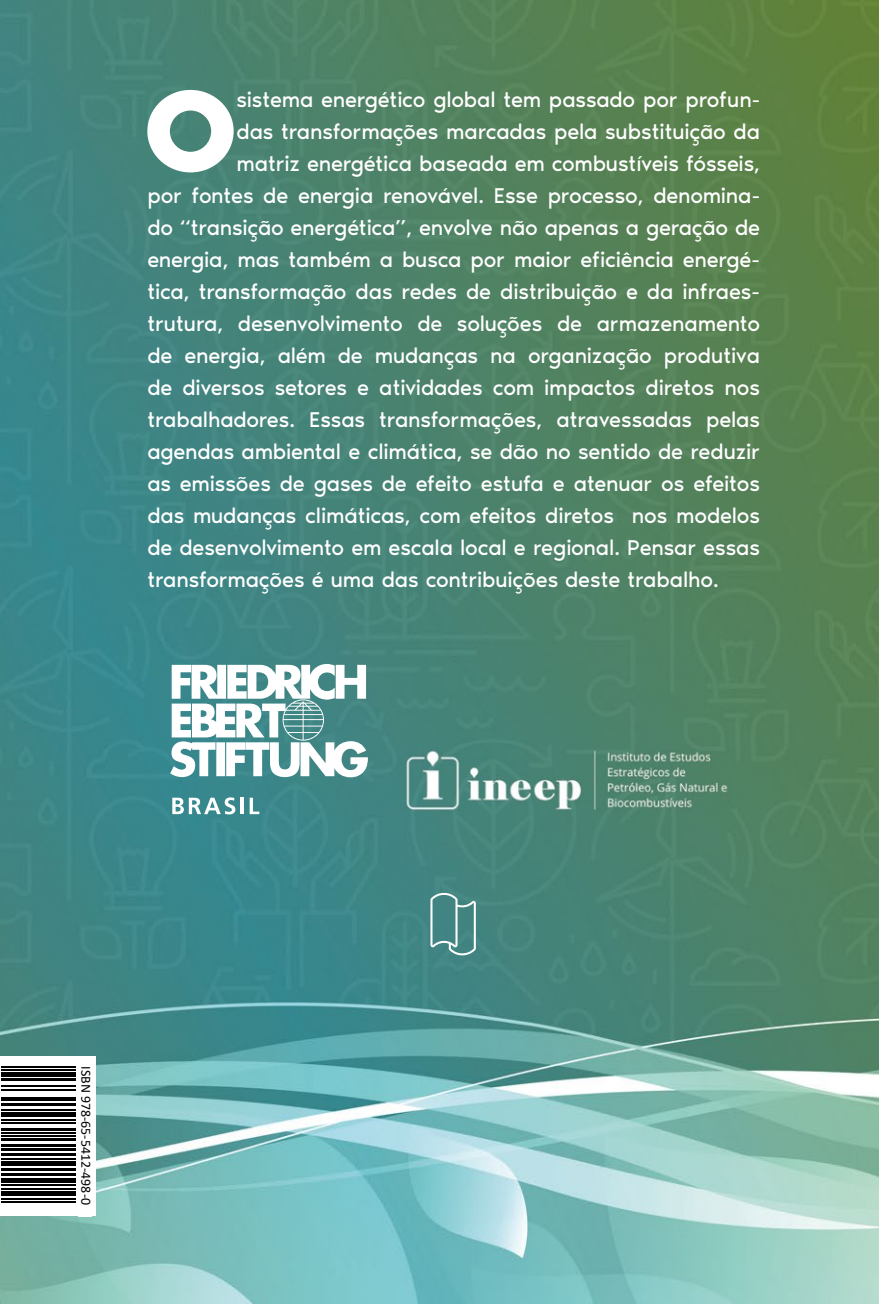
<style>
.page{position:relative;width:879px;height:1304px;background:#fff}
.page>*{position:absolute;margin:0;border:0;box-sizing:border-box;transform-origin:0 0}
.t1{font:700 117.2px "Noir Pro";color:#fff}
.t2{font:22px "Noir Pro";letter-spacing:-.01em;color:#fff}
.t3{font:14px "Calibri";color:#000}
.t4{font:12px "Lucida Sans Std";letter-spacing:-.02em;color:#000}
</style>
<div class="page">
<img style="left:0;top:0;width:879px;height:1304px">
<svg style="left:430px;top:891px;width:46px;height:66px;background:#609896"></svg>
<svg style="left:170px;top:664px;width:198px;height:113px"></svg>
<svg style="left:172px;top:797px;width:63px;height:17px"></svg>
<hr style="left:240px;top:798px;width:4px;height:16px;background:#fff">
<svg style="left:250px;top:798px;width:9px;height:16px"></svg>
<img style="left:393px;top:743px;width:343px;height:73px">
<svg style="left:0;top:1056px;width:95px;height:160px"></svg>
<hr style="left:1px;top:1169px;width:75px;height:2px;background:#000">
<hr style="left:1px;top:1159px;width:75px;height:1px;background:#000">
<div style="left:1px;top:1161px;width:75px;height:5px;background:#000"></div>
<hr style="left:1px;top:1136px;width:75px;height:1px;background:#000">
<hr style="left:1px;top:1138px;width:75px;height:3px;background:#000">
<hr style="left:1px;top:1144px;width:75px;height:3px;background:#000">
<hr style="left:1px;top:1149px;width:75px;height:2px;background:#000">
<hr style="left:1px;top:1153px;width:75px;height:2px;background:#000">
<hr style="left:1px;top:1173px;width:75px;height:3px;background:#000">
<hr style="left:1px;top:1199px;width:75px;height:1px;background:#000">
<hr style="left:1px;top:1202px;width:75px;height:1px;background:#000">
<hr style="left:1px;top:1192px;width:75px;height:4px;background:#000">
<hr style="left:1px;top:1189px;width:75px;height:1px;background:#000">
<hr style="left:1px;top:1184px;width:75px;height:2px;background:#000">
<hr style="left:1px;top:1179px;width:75px;height:4px;background:#000">
<hr style="left:1px;top:1133px;width:75px;height:1px;background:#000">
<hr style="left:1px;top:1085px;width:75px;height:2px;background:#000">
<hr style="left:1px;top:1097px;width:75px;height:1px;background:#000">
<hr style="left:1px;top:1090px;width:75px;height:1px;background:#000">
<div style="left:1px;top:1072px;width:75px;height:5px;background:#000"></div>
<hr style="left:1px;top:1067px;width:75px;height:1px;background:#000">
<hr style="left:1px;top:1070px;width:75px;height:1px;background:#000">
<hr style="left:1px;top:1078px;width:75px;height:3px;background:#000">
<hr style="left:1px;top:1123px;width:75px;height:1px;background:#000">
<hr style="left:1px;top:1120px;width:75px;height:1px;background:#000">
<hr style="left:1px;top:1100px;width:75px;height:1px;background:#000">
<hr style="left:1px;top:1128px;width:75px;height:3px;background:#000">
<hr style="left:1px;top:1103px;width:75px;height:2px;background:#000">
<hr style="left:1px;top:1113px;width:75px;height:4px;background:#000">
<hr style="left:1px;top:1110px;width:75px;height:1px;background:#000">
<div style="left:78px;top:1066px;width:14px;height:151px;background:#fff"></div>
<h1 class="t1" style="left:144px;top:36px;width:93px">O</h1>
<p class="t2" style="left:236px;top:82px;width:525px">sistema energético global tem passado por profun-</p>
<p class="t2" style="left:236px;top:114px;width:525px">das transformações marcadas pela substituição da</p>
<p class="t2" style="left:236px;top:146px;width:525px">matriz energética baseada em combustíveis fósseis,</p>
<p class="t2" style="left:147px;top:178px;width:614px">por fontes de energia renovável. Esse processo, denomina-</p>
<p class="t2" style="left:147px;top:210px;width:614px">do “transição energética”, envolve não apenas a geração de</p>
<p class="t2" style="left:147px;top:242px;width:614px">energia, mas também a busca por maior eficiência energé-</p>
<p class="t2" style="left:147px;top:274px;width:614px">tica, transformação das redes de distribuição e da infraes-</p>
<p class="t2" style="left:147px;top:306px;width:614px">trutura, desenvolvimento de soluções de armazenamento</p>
<p class="t2" style="left:147px;top:338px;width:614px">de energia, além de mudanças na organização produtiva</p>
<p class="t2" style="left:147px;top:370px;width:614px">de diversos setores e atividades com impactos diretos nos</p>
<p class="t2" style="left:147px;top:402px;width:614px">trabalhadores. Essas transformações, atravessadas pelas</p>
<p class="t2" style="left:147px;top:434px;width:614px">agendas ambiental e climática, se dão no sentido de reduzir</p>
<p class="t2" style="left:147px;top:466px;width:614px">as emissões de gases de efeito estufa e atenuar os efeitos</p>
<p class="t2" style="left:147px;top:498px;width:614px">das mudanças climáticas, com efeitos diretos nos modelos</p>
<p class="t2" style="left:147px;top:530px;width:614px">de desenvolvimento em escala local e regional. Pensar essas</p>
<p class="t2" style="left:147px;top:562px;width:573px">transformações é uma das contribuições deste trabalho.</p>
<p class="t4" style="left:92px;top:1066px;width:140px;rotate:90deg">ISBN 978-65-5412-429-4</p>
<p class="t3" style="left:96px;top:1066px;width:140px;rotate:90deg">ISBN 978-65-5412-498-0</p>
</div>
